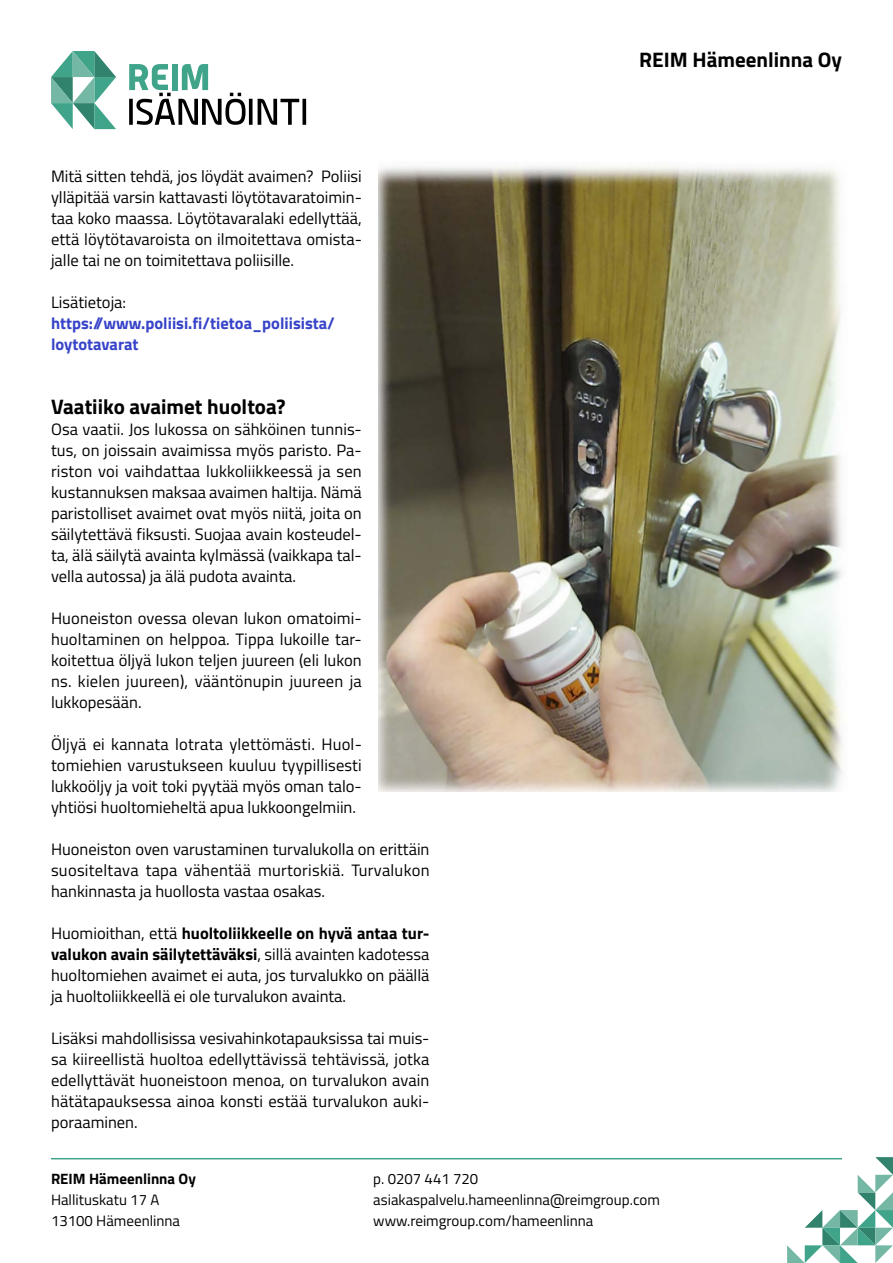
<style>
.page{position:relative;width:893px;height:1263px;background:#fff}
.page>*{position:absolute;margin:0;border:0;box-sizing:border-box;transform-origin:0 0}
.t1{font:700 21px "Titillium";color:#000}
.t2{font:16.5px/21px "Titillium";color:#000;text-align:justify}
.t3{font:700 16.5px/21px "Titillium";color:#3743c8}
.t4{font:15px/21px "Titillium";color:#000}
.t5{font:700 15px "Titillium";color:#000}
.s1{font-weight:700}
</style>
<div class="page">
<svg style="left:249px;top:99px;width:4px;height:26px"></svg>
<svg style="left:258px;top:99px;width:41px;height:26px"></svg>
<svg style="left:302px;top:99px;width:4px;height:26px"></svg>
<svg style="left:129px;top:64px;width:117px;height:61px"></svg>
<svg style="left:51px;top:51px;width:65px;height:78px"></svg>
<svg style="left:787px;top:1157px;width:106px;height:106px"></svg>
<hr style="left:51px;top:1158px;width:791px;height:1px;background:#3fa48a">
<img style="left:379px;top:166px;width:464px;height:625px">
<p class="t2" style="left:51px;top:168px;width:312px">Mitä sitten tehdä, jos löydät avaimen? Poliisi ylläpitää varsin kattavasti löytötavaratoimin&shy;taa koko maassa. Löytötavaralaki edellyttää, että löytötavaroista on ilmoitettava omista&shy;jalle tai ne on toimitettava poliisille.</p>
<p class="t2" style="left:51px;top:294px;width:77px">Lisätietoja:</p>
<p class="t3" style="left:51px;top:315px;width:285px">https://www.poliisi.fi/tietoa_poliisista/ loytotavarat</p>
<p class="t1" style="left:51px;top:399px;width:236px">Vaatiiko avaimet huoltoa?</p>
<p class="t2" style="left:51px;top:420px;width:312px">Osa vaatii. Jos lukossa on sähköinen tunnis&shy;tus, on joissain avaimissa myös paristo. Pa&shy;riston voi vaihdattaa lukkoliikkeessä ja sen kustannuksen maksaa avaimen haltija. Nämä paristolliset avaimet ovat myös niitä, joita on säilytettävä fiksusti. Suojaa avain kosteudel&shy;ta, älä säilytä avainta kylmässä (vaikkapa tal&shy;vella autossa) ja älä pudota avainta.</p>
<p class="t2" style="left:51px;top:609px;width:312px">Huoneiston ovessa olevan lukon omatoimi&shy;huoltaminen on helppoa. Tippa lukoille tar&shy;koitettua öljyä lukon teljen juureen (eli lukon ns. kielen juureen), vääntönupin juureen ja lukkopesään.</p>
<p class="t2" style="left:51px;top:735px;width:312px">Öljyä ei kannata lotrata ylettömästi. Huol&shy;tomiehien varustukseen kuuluu tyypillisesti lukkoöljy ja voit toki pyytää myös oman talo&shy;yhtiösi huoltomieheltä apua lukkoongelmiin.</p>
<p class="t2" style="left:51px;top:840px;width:380px">Huoneiston oven varustaminen turvalukolla on erittäin suositeltava tapa vähentää murtoriskiä. Turvalukon hankinnasta ja huollosta vastaa osakas.</p>
<p class="t2" style="left:51px;top:924px;width:380px">Huomioithan, että <span class="s1">huoltoliikkeelle on hyvä antaa tur&shy;valukon avain säilytettäväksi</span>, sillä avainten kadotessa huoltomiehen avaimet ei auta, jos turvalukko on päällä ja huoltoliikkeellä ei ole turvalukon avainta.</p>
<p class="t2" style="left:51px;top:1029px;width:380px">Lisäksi mahdollisissa vesivahinkotapauksissa tai muis&shy;sa kiireellistä huoltoa edellyttävissä tehtävissä, jotka edellyttävät huoneistoon menoa, on turvalukon avain hätätapauksessa ainoa konsti estää turvalukon auki&shy;poraaminen.</p>
<p class="t1" style="left:639px;top:52px;width:204px">REIM Hämeenlinna Oy</p>
<p class="t5" style="left:51px;top:1173px;width:146px">REIM Hämeenlinna Oy</p>
<p class="t4" style="left:51px;top:1191px;width:131px">Hallituskatu 17 A<br>13100 Hämeenlinna</p>
<p class="t4" style="left:373px;top:1170px;width:288px">p. 0207 441 720 asiakaspalvelu.hameenlinna@reimgroup.com www.reimgroup.com/hameenlinna</p>
</div>
